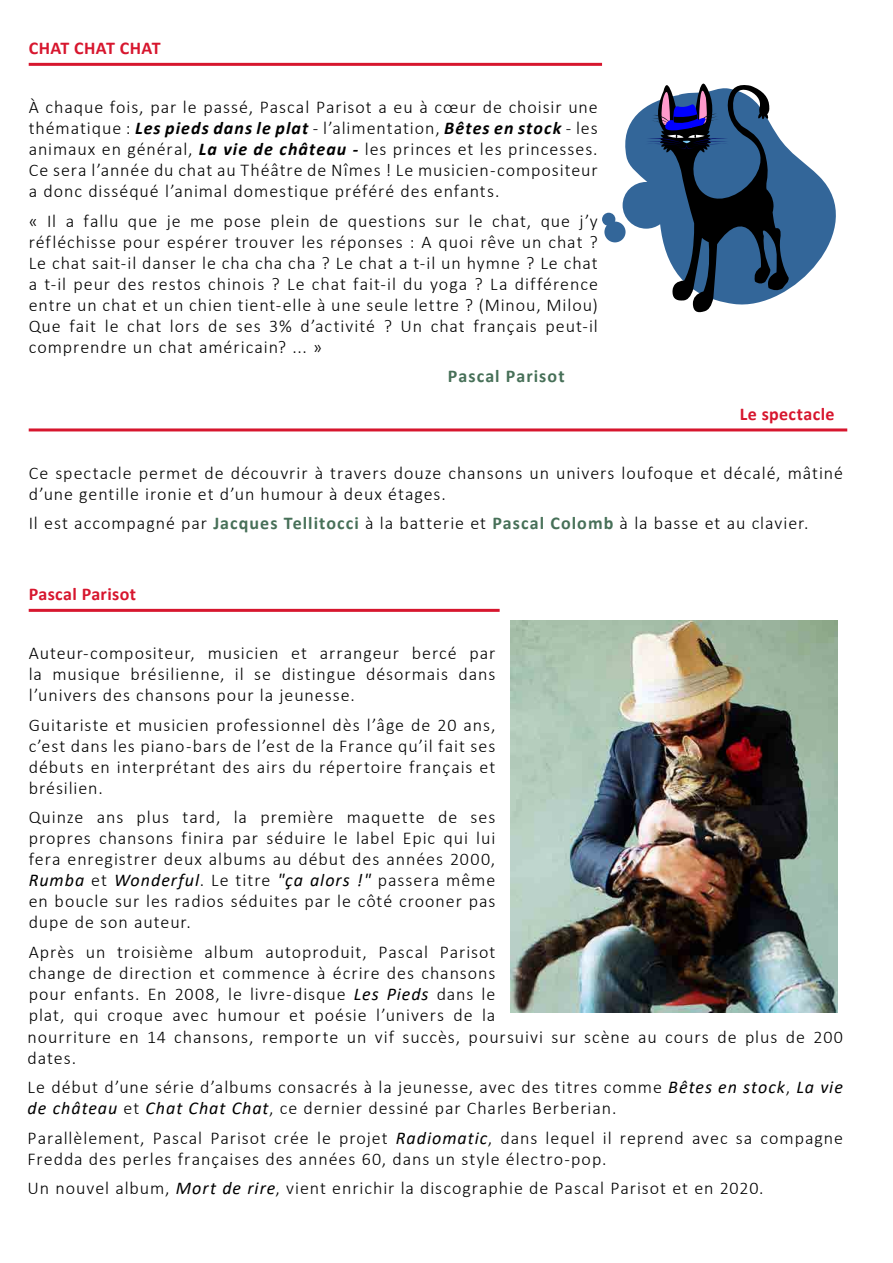
<style>
.page{position:relative;width:893px;height:1263px;background:#fff}
.page>*{position:absolute;margin:0;border:0;box-sizing:border-box;transform-origin:0 0}
.t1{font:300 18px/21px "Calibri";letter-spacing:.055em;color:#000;text-align:justify}
.t2{font:700 18px "Calibri";letter-spacing:.02em;color:#d7162e}
.t3{font:700 18px "Calibri";letter-spacing:.06em;color:#477058}
.s1{font-weight:700;font-style:italic}
.s2{font-weight:700;color:#477058}
.s3{font-weight:400;font-style:italic}
</style>
<div class="page">
<svg style="left:619px;top:107px;width:217px;height:182px"></svg>
<div style="left:604px;top:222px;width:22px;height:20px;background:#369;border-radius:50%"></div>
<div style="left:602px;top:213px;width:13px;height:13px;background:#369;border-radius:50%"></div>
<svg style="left:646px;top:83px;width:143px;height:230px"></svg>
<hr style="left:29px;top:63px;width:573px;height:3px;background:#d7162e">
<hr style="left:29px;top:428px;width:818px;height:3px;background:#d7162e">
<hr style="left:29px;top:609px;width:471px;height:3px;background:#d7162e">
<img style="left:510px;top:621px;width:328px;height:391px">
<p class="t2" style="left:29px;top:36px;width:134px">CHAT CHAT CHAT</p>
<p class="t1" style="left:29px;top:97px;width:571px">À chaque fois, par le passé, Pascal Parisot a eu à cœur de choisir une thématique : <span class="s1">Les pieds dans le plat</span> - l’alimentation, <span class="s1">Bêtes en stock</span> - les animaux en général, <span class="s1">La vie de château -</span> les princes et les princesses.<br>Ce sera l’année du chat au Théâtre de Nîmes ! Le musicien-compositeur a donc disséqué l’animal domestique préféré des enfants.</p>
<p class="t1" style="left:29px;top:210px;width:571px">« Il a fallu que je me pose plein de questions sur le chat, que j’y réfléchisse pour espérer trouver les réponses : A quoi rêve un chat ?<br>Le chat sait-il danser le cha cha cha ? Le chat a t-il un hymne ? Le chat a t-il peur des restos chinois ? Le chat fait-il du yoga ? La différence entre un chat et un chien tient-elle à une seule lettre ? (Minou, Milou)<br>Que fait le chat lors de ses 3% d’activité ? Un chat français peut-il comprendre un chat américain? ... »</p>
<p class="t3" style="left:448px;top:364px;width:118px">Pascal Parisot</p>
<p class="t2" style="left:740px;top:401px;width:96px">Le spectacle</p>
<p class="t1" style="left:29px;top:462px;width:816px">Ce spectacle permet de découvrir à travers douze chansons un univers loufoque et décalé, mâtiné d’une gentille ironie et d’un humour à deux étages.</p>
<p class="t1" style="left:29px;top:513px;width:781px">Il est accompagné par <span class="s2">Jacques Tellitocci</span> à la batterie et <span class="s2">Pascal Colomb</span> à la basse et au clavier.</p>
<p class="t2" style="left:29px;top:582px;width:109px">Pascal Parisot</p>
<p class="t1" style="left:29px;top:643px;width:468px">Auteur-compositeur, musicien et arrangeur bercé par la musique brésilienne, il se distingue désormais dans l’univers des chansons pour la jeunesse.</p>
<p class="t1" style="left:29px;top:714px;width:468px">Guitariste et musicien professionnel dès l’âge de 20 ans, c’est dans les piano-bars de l’est de la France qu’il fait ses débuts en interprétant des airs du répertoire français et brésilien.</p>
<p class="t1" style="left:29px;top:807px;width:468px">Quinze ans plus tard, la première maquette de ses propres chansons finira par séduire le label Epic qui lui fera enregistrer deux albums au début des années 2000, <span class="s3">Rumba</span> et <span class="s3">Wonderful</span>. Le titre <span class="s3">"ça alors !"</span> passera même en boucle sur les radios séduites par le côté crooner pas dupe de son auteur.</p>
<p class="t1" style="left:28px;top:941px;width:817px;text-align:left">Après un troisième album autoproduit, Pascal Parisot<br>change de direction et commence à écrire des chansons<br>pour enfants. En 2008, le livre-disque <span class="s3">Les Pieds</span> dans le<br>plat, qui croque avec humour et poésie l’univers de la<br>nourriture en 14 chansons, remporte un vif succès, poursuivi sur scène au cours de plus de 200 dates.</p>
<p class="t1" style="left:28px;top:1076px;width:817px">Le début d’une série d’albums consacrés à la jeunesse, avec des titres comme <span class="s3">Bêtes en stock</span>, <span class="s3">La vie de château</span> et <span class="s3">Chat Chat Chat</span>, ce dernier dessiné par Charles Berberian.</p>
<p class="t1" style="left:28px;top:1127px;width:817px">Parallèlement, Pascal Parisot crée le projet <span class="s3">Radiomatic</span>, dans lequel il reprend avec sa compagne<br>Fredda des perles françaises des années 60, dans un style électro-pop.</p>
<p class="t1" style="left:28px;top:1177px;width:737px">Un nouvel album, <span class="s3">Mort de rire</span>, vient enrichir la discographie de Pascal Parisot et en 2020.</p>
</div>
